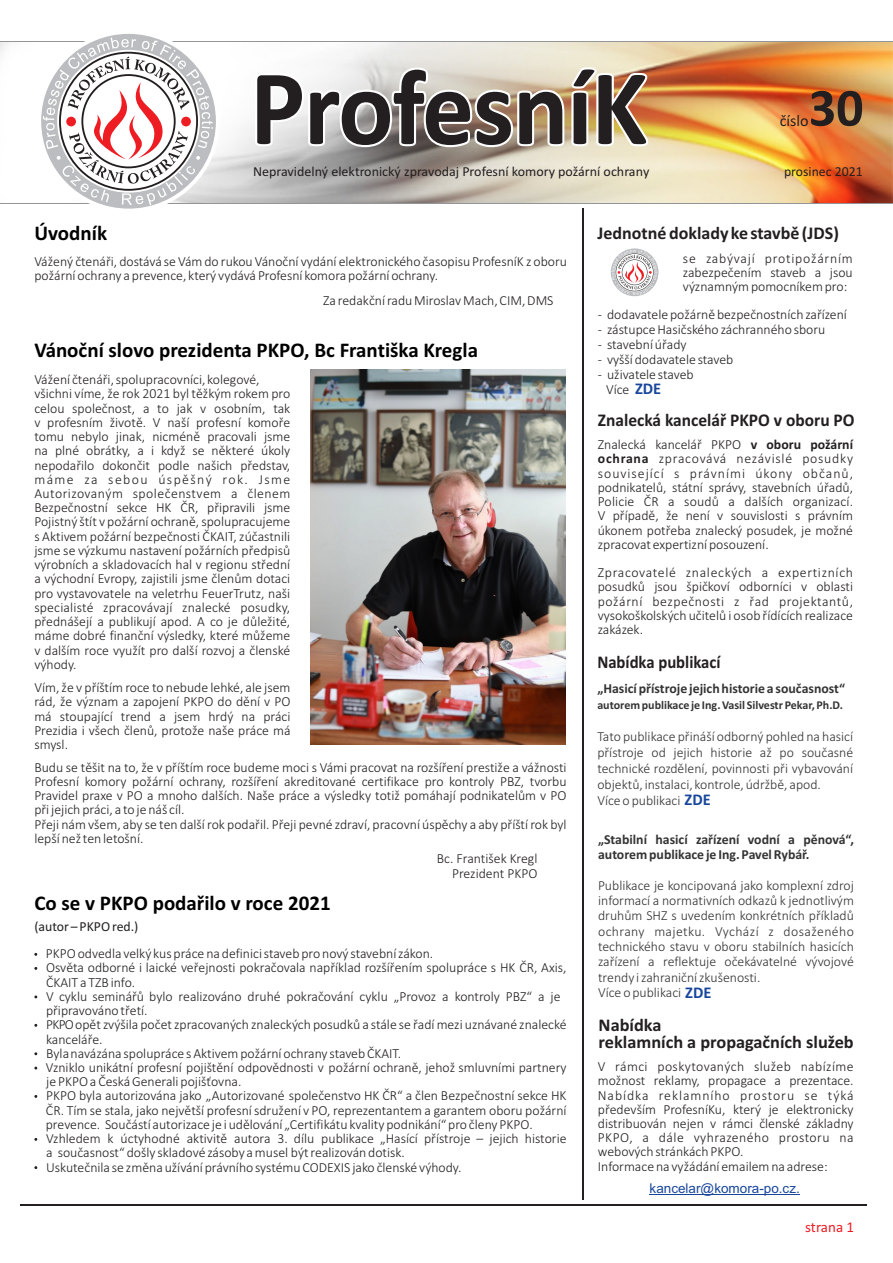
<style>
.page{position:relative;width:893px;height:1263px;background:#fff}
.page>*{position:absolute;margin:0;border:0;box-sizing:border-box;transform-origin:0 0}
.t1{font:700 108.45px "Calibri";letter-spacing:-.01em;color:#231f20;scale:.95 1}
.t2{font:700 54px "Calibri";color:#231f20}
.t3{font:700 21px "Calibri";color:#000}
.t4{font:700 18px/17.2px "Calibri";color:#231f20}
.t5{font:700 18px "Calibri";color:#231f20;scale:.93 1}
.t6{font:700 16.5px "Calibri";color:#18469d}
.t7{font:16.2px "Calibri";color:#231f20}
.t8{font:15px "Calibri";color:#ee1d23}
.t9{font:300 13.8px/14.2px "Calibri";color:#231f20}
.t10{font:300 13.8px/15.3px "Calibri";color:#333}
.t11{font:700 13.8px/15.3px "Calibri";color:#333}
.t12{font:13.8px "Calibri";color:#231f20}
.t13{font:13.5px "Arial";color:#18469d}
.t14{font:700 12px "Calibri";color:#333}
.s1{font-weight:700}
.s2{font-weight:700;font-size:16.5px;color:#18469d}
</style>
<div class="page">
<img style="left:0;top:42px;width:893px;height:161px">
<hr style="left:0;top:203px;width:893px;height:1px;background:#939598">
<hr style="left:0;top:41px;width:893px;height:1px;background:#939598">
<svg style="left:255px;top:67px;width:393px;height:80px"></svg>
<svg style="left:37px;top:30px;width:183px;height:182px"></svg>
<svg style="left:43px;top:38px;width:170px;height:167px"></svg>
<hr style="left:582px;top:208px;width:1px;height:992px;background:#231f20">
<hr style="left:21px;top:1204px;width:846px;height:1px;background:#231f20">
<svg style="left:611px;top:249px;width:47px;height:46px"></svg>
<hr style="left:650px;top:1194px;width:150px;height:1px;background:#18469d">
<img style="left:310px;top:370px;width:256px;height:374px">
<h1 class="t1" style="left:250px;top:62px;width:420px">ProfesníK</h1>
<p class="t12" style="left:253px;top:165px;width:398px">Nepravidelný elektronický zpravodaj Profesní komory požární ochrany</p>
<h2 class="t2" style="left:809px;top:85px;width:56px">30</h2>
<p class="t7" style="left:780px;top:113px;width:31px">číslo</p>
<p class="t12" style="left:784px;top:165px;width:80px">prosinec 2021</p>
<h3 class="t3" style="left:35px;top:224px;width:74px">Úvodník</h3>
<h3 class="t4" style="left:598px;top:226px;width:243px">Jednotné doklady ke stavbě (JDS)</h3>
<p class="t9" style="left:683px;top:252px;width:171px;text-align:justify">se zabývají protipožárním zabezpečením staveb a jsou významným pomocníkem pro:</p>
<p class="t9" style="left:598px;top:308px;width:251px">- dodavatele požárně bezpečnostních zařízení</p>
<p class="t9" style="left:598px;top:323px;width:229px">- zástupce Hasičského záchranného sboru</p>
<p class="t9" style="left:598px;top:338px;width:90px">- stavební úřady</p>
<p class="t9" style="left:598px;top:353px;width:137px">- vyšší dodavatele staveb</p>
<p class="t9" style="left:606px;top:368px;width:89px;line-height:15.1px;text-indent:-8px">- uživatele staveb<br>Více</p>
<h3 class="t4" style="left:598px;top:413px;width:258px">Znalecká kancelář PKPO v oboru PO</h3>
<p class="t9" style="left:598px;top:438px;width:257px;text-align:justify">Znalecká kancelář PKPO <span class="s1">v oboru požární ochrana</span> zpracovává nezávislé posudky související s právními úkony občanů, podnikatelů, státní správy, stavebních úřadů, Policie ČR a soudů a dalších organizací.<br>V případě, že není v souvislosti s právním úkonem potřeba znalecký posudek, je možné zpracovat expertizní posouzení.</p>
<p class="t9" style="left:598px;top:567px;width:257px;text-align:justify">Zpracovatelé znaleckých a expertizních posudků jsou špičkoví odborníci v oblasti požární bezpečnosti z řad projektantů, vysokoškolských učitelů i osob řídících realizace zakázek.</p>
<h3 class="t5" style="left:597px;top:654px;width:134px">Nabídka publikací</h3>
<p class="t11" style="left:597px;top:682px;width:249px">„Hasicí přístroje jejich historie a současnost“</p>
<p class="t14" style="left:597px;top:700px;width:247px">autorem publikace je Ing. Vasil Silvestr Pekar, Ph.D.</p>
<p class="t10" style="left:597px;top:729px;width:257px;line-height:16px">Tato publikace přináší odborný pohled na hasicí přístroje od jejich historie až po současné technické rozdělení, povinnosti při vybavování objektů, instalaci, kontrole, údržbě, apod.<br>Více o publikaci <span class="s2">ZDE</span></p>
<p class="t9" style="left:34px;top:255px;width:534px">Vážený čtenáři, dostává se Vám do rukou Vánoční vydání elektronického časopisu ProfesníK z oboru požární ochrany a prevence, který vydává Profesní komora požární ochrany.</p>
<p class="t9" style="left:323px;top:294px;width:232px">Za redakční radu Miroslav Mach, CIM, DMS</p>
<h3 class="t3" style="left:34px;top:341px;width:445px">Vánoční slovo prezidenta PKPO, Bc Františka Kregla</h3>
<p class="t9" style="left:34px;top:374px;width:257px">Vážení čtenáři, spolupracovníci, kolegové, všichni víme, že rok 2021 byl těžkým rokem pro celou společnost, a to jak v osobním, tak v profesním životě. V naší profesní komoře tomu nebylo jinak, nicméně pracovali jsme na plné obrátky, a i když se některé úkoly nepodařilo dokončit podle našich představ, máme za sebou úspěšný rok. Jsme Autorizovaným společenstvem a členem Bezpečnostní sekce HK ČR, připravili jsme Pojistný štít v požární ochraně, spolupracujeme s Aktivem požární bezpečnosti ČKAIT, zúčastnili jsme se výzkumu nastavení požárních předpisů výrobních a skladovacích hal v regionu střední a východní Evropy, zajistili jsme členům dotaci pro vystavovatele na veletrhu FeuerTrutz, naši specialisté zpracovávají znalecké posudky, přednášejí a publikují apod. A co je důležité, máme dobré finanční výsledky, které můžeme v dalším roce využít pro další rozvoj a členské výhody.</p>
<p class="t6" style="left:635px;top:382px;width:28px">ZDE</p>
<p class="t9" style="left:34px;top:681px;width:258px;text-align:justify">Vím, že v příštím roce to nebude lehké, ale jsem rád, že význam a zapojení PKPO do dění v PO má stoupající trend a jsem hrdý na práci Prezidia i všech členů, protože naše práce má smysl.</p>
<p class="t9" style="left:34px;top:761px;width:534px">Budu se těšit na to, že v příštím roce budeme moci s Vámi pracovat na rozšíření prestiže a vážnosti Profesní komory požární ochrany, rozšíření akreditované certifikace pro kontroly PBZ, tvorbu Pravidel praxe v PO a mnoho dalších. Naše práce a výsledky totiž pomáhají podnikatelům v PO při jejich práci, a to je náš cíl.<br>Přeji nám všem, aby se ten další rok podařil. Přeji pevné zdraví, pracovní úspěchy a aby příští rok byl lepší než ten letošní.</p>
<p class="t9" style="left:437px;top:853px;width:102px;text-align:right">Bc. František Kregl<br>Prezident PKPO</p>
<h3 class="t3" style="left:34px;top:894px;width:298px">Co se v PKPO podařilo v roce 2021</h3>
<p class="t12" style="left:34px;top:921px;width:106px">(autor – PKPO red.)</p>
<p class="t9" style="left:34px;top:947px;width:400px">· PKPO odvedla velký kus práce na definici staveb pro nový stavební zákon.</p>
<p class="t9" style="left:34px;top:962px;width:534px">· Osvěta odborné i laické veřejnosti pokračovala například rozšířením spolupráce s HK ČR, Axis,</p>
<p class="t9" style="left:46px;top:976px;width:91px">ČKAIT a TZB info.</p>
<p class="t9" style="left:34px;top:990px;width:528px">· V cyklu seminářů bylo realizováno druhé pokračování cyklu „Provoz a kontroly PBZ“ a je</p>
<p class="t9" style="left:46px;top:1004px;width:103px">připravováno třetí.</p>
<p class="t9" style="left:34px;top:1019px;width:534px">· PKPOopět zvýšila počet zpracovaných znaleckých posudků a stále se řadí mezi uznávané znalecké</p>
<p class="t9" style="left:46px;top:1033px;width:58px">kanceláře.</p>
<p class="t9" style="left:34px;top:1047px;width:368px">· Bylanavázána spolupráce s Aktivem požární ochrany staveb ČKAIT.</p>
<p class="t9" style="left:34px;top:1061px;width:534px">· Vzniklo unikátní profesní pojištění odpovědnosti v požární ochraně, jehož smluvními partnery</p>
<p class="t9" style="left:46px;top:1076px;width:197px">je PKPO a Česká Generali pojišťovna.</p>
<p class="t9" style="left:34px;top:1090px;width:534px">· PKPO byla autorizována jako „Autorizované společenstvo HK ČR“ a člen Bezpečnostní sekce HK</p>
<p class="t9" style="left:46px;top:1104px;width:522px">ČR. Tím se stala, jako největší profesní sdružení v PO, reprezentantem a garantem oboru požární</p>
<p class="t9" style="left:46px;top:1118px;width:488px">prevence. Součástí autorizace je i udělování „Certifikátu kvality podnikání“ pro členy PKPO.</p>
<p class="t9" style="left:34px;top:1132px;width:534px">· Vzhledem k úctyhodné aktivitě autora 3. dílu publikace „Hasící přístroje – jejich historie</p>
<p class="t9" style="left:46px;top:1147px;width:360px">a současnost“ došly skladové zásoby a musel být realizován dotisk.</p>
<p class="t9" style="left:34px;top:1161px;width:429px">· Uskutečnila se změna užívání právního systému CODEXIS jako členské výhody.</p>
<p class="t11" style="left:598px;top:832px;width:257px">„Stabilní hasicí zařízení vodní a pěnová“, autorem publikace je Ing. Pavel Rybář.</p>
<p class="t10" style="left:598px;top:878px;width:257px">Publikace je koncipovaná jako komplexní zdroj informací a normativních odkazů k jednotlivým druhům SHZ s uvedením konkrétních příkladů ochrany majetku. Vychází z dosaženého technického stavu v oboru stabilních hasicích zařízení a reflektuje očekávatelné vývojové trendy i zahraniční zkušenosti.<br>Více o publikaci <span class="s2">ZDE</span></p>
<h3 class="t4" style="left:599px;top:1018px;width:257px">Nabídka<br>reklamních a propagačních služeb</h3>
<p class="t9" style="left:598px;top:1060px;width:257px">V rámci poskytovaných služeb nabízíme možnost reklamy, propagace a prezentace.<br>Nabídka reklamního prostoru se týká především ProfesníKu, který je elektronicky distribuován nejen v rámci členské základny PKPO, a dále vyhrazeného prostoru na webových stránkách PKPO.<br>Informace na vyžádání emailem na adrese:</p>
<p class="t13" style="left:650px;top:1183px;width:152px">kancelar@komora-po.cz.</p>
<p class="t8" style="left:805px;top:1220px;width:50px">strana 1</p>
</div>
